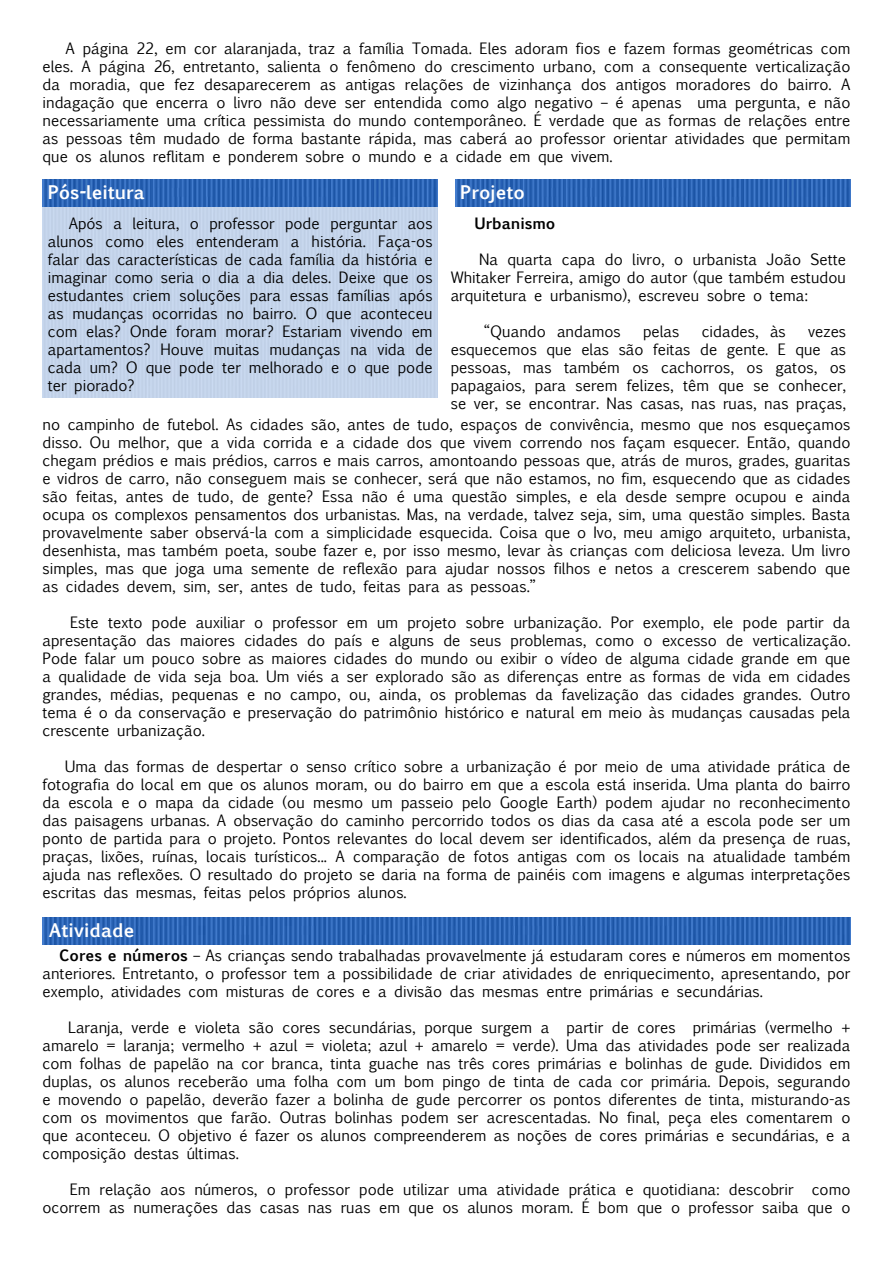
<style>
.page{position:relative;width:893px;height:1263px;background:#fff}
.page>*{position:absolute;margin:0;border:0;box-sizing:border-box;transform-origin:0 0}
.t1{font:700 18px "Euphemia UCAS";color:#fff}
.t2{font:15px/18px "Euphemia UCAS";color:#000;text-align:justify}
.t3{font:700 15px "Euphemia UCAS";color:#000}
.s1{font-weight:700}
</style>
<div class="page">
<img style="left:42px;top:180px;width:396px;height:218px">
<img style="left:455px;top:180px;width:395px;height:27px">
<img style="left:43px;top:917px;width:807px;height:27px">
<p class="t2" style="left:43px;top:39px;width:809px;text-indent:23px">A página 22, em cor alaranjada, traz a família Tomada. Eles adoram fios e fazem formas geométricas com eles. A página 26, entretanto, salienta o fenômeno do crescimento urbano, com a consequente verticalização da moradia, que fez desaparecerem as antigas relações de vizinhança dos antigos moradores do bairro. A indagação que encerra o livro não deve ser entendida como algo negativo – é apenas uma pergunta, e não necessariamente uma crítica pessimista do mundo contemporâneo. É verdade que as formas de relações entre as pessoas têm mudado de forma bastante rápida, mas caberá ao professor orientar atividades que permitam que os alunos reflitam e ponderem sobre o mundo e a cidade em que vivem.</p>
<p class="t1" style="left:48px;top:179px;width:98px">Pós-leitura</p>
<p class="t2" style="left:48px;top:214px;width:386px;text-indent:21px">Após a leitura, o professor pode perguntar aos alunos como eles entenderam a história. Faça-os falar das características de cada família da história e imaginar como seria o dia a dia deles. Deixe que os estudantes criem soluções para essas famílias após as mudanças ocorridas no bairro. O que aconteceu com elas? Onde foram morar? Estariam vivendo em apartamentos? Houve muitas mudanças na vida de cada um? O que pode ter melhorado e o que pode ter piorado?</p>
<p class="t3" style="left:474px;top:212px;width:82px">Urbanismo</p>
<p class="t1" style="left:460px;top:179px;width:66px">Projeto</p>
<p class="t2" style="left:451px;top:250px;width:397px;text-indent:28px">Na quarta capa do livro, o urbanista João Sette Whitaker Ferreira, amigo do autor (que também estudou arquitetura e urbanismo), escreveu sobre o tema:</p>
<p class="t2" style="left:484px;top:322px;width:138px">“Quando andamos</p>
<p class="t2" style="left:643px;top:322px;width:38px">pelas</p>
<p class="t2" style="left:702px;top:322px;width:86px">cidades, às</p>
<p class="t2" style="left:451px;top:322px;width:397px;text-indent:357px">vezes esquecemos que elas são feitas de gente. E que as pessoas, mas também os cachorros, os gatos, os papagaios, para serem felizes, têm que se conhecer, se ver, se encontrar. Nas casas, nas ruas, nas praças,</p>
<p class="t2" style="left:43px;top:416px;width:809px">no campinho de futebol. As cidades são, antes de tudo, espaços de convivência, mesmo que nos esqueçamos disso. Ou melhor, que a vida corrida e a cidade dos que vivem correndo nos façam esquecer. Então, quando chegam prédios e mais prédios, carros e mais carros, amontoando pessoas que, atrás de muros, grades, guaritas e vidros de carro, não conseguem mais se conhecer, será que não estamos, no fim, esquecendo que as cidades são feitas, antes de tudo, de gente? Essa não é uma questão simples, e ela desde sempre ocupou e ainda ocupa os complexos pensamentos dos urbanistas. Mas, na verdade, talvez seja, sim, uma questão simples. Basta provavelmente saber observá-la com a simplicidade esquecida. Coisa que o Ivo, meu amigo arquiteto, urbanista, desenhista, mas também poeta, soube fazer e, por isso mesmo, levar às crianças com deliciosa leveza. Um livro simples, mas que joga uma semente de reflexão para ajudar nossos filhos e netos a crescerem sabendo que as cidades devem, sim, ser, antes de tudo, feitas para as pessoas.”</p>
<p class="t2" style="left:43px;top:614px;width:809px;text-indent:28px">Este texto pode auxiliar o professor em um projeto sobre urbanização. Por exemplo, ele pode partir da apresentação das maiores cidades do país e alguns de seus problemas, como o excesso de verticalização.<br>Pode falar um pouco sobre as maiores cidades do mundo ou exibir o vídeo de alguma cidade grande em que a qualidade de vida seja boa. Um viés a ser explorado são as diferenças entre as formas de vida em cidades grandes, médias, pequenas e no campo, ou, ainda, os problemas da favelização das cidades grandes. Outro tema é o da conservação e preservação do patrimônio histórico e natural em meio às mudanças causadas pela crescente urbanização.</p>
<p class="t2" style="left:43px;top:758px;width:809px;text-indent:22px">Uma das formas de despertar o senso crítico sobre a urbanização é por meio de uma atividade prática de fotografia do local em que os alunos moram, ou do bairro em que a escola está inserida. Uma planta do bairro da escola e o mapa da cidade (ou mesmo um passeio pelo Google Earth) podem ajudar no reconhecimento das paisagens urbanas. A observação do caminho percorrido todos os dias da casa até a escola pode ser um ponto de partida para o projeto. Pontos relevantes do local devem ser identificados, além da presença de ruas, praças, lixões, ruínas, locais turísticos... A comparação de fotos antigas com os locais na atualidade também ajuda nas reflexões. O resultado do projeto se daria na forma de painéis com imagens e algumas interpretações escritas das mesmas, feitas pelos próprios alunos.</p>
<p class="t1" style="left:49px;top:916px;width:87px">Atividade</p>
<p class="t2" style="left:43px;top:946px;width:809px;text-indent:17px"><span class="s1">Cores e números</span> – As crianças sendo trabalhadas provavelmente já estudaram cores e números em momentos anteriores. Entretanto, o professor tem a possibilidade de criar atividades de enriquecimento, apresentando, por exemplo, atividades com misturas de cores e a divisão das mesmas entre primárias e secundárias.</p>
<p class="t2" style="left:43px;top:1018px;width:809px;text-indent:26px">Laranja, verde e violeta são cores secundárias, porque surgem a partir de cores primárias (vermelho + amarelo = laranja; vermelho + azul = violeta; azul + amarelo = verde). Uma das atividades pode ser realizada com folhas de papelão na cor branca, tinta guache nas três cores primárias e bolinhas de gude. Divididos em duplas, os alunos receberão uma folha com um bom pingo de tinta de cada cor primária. Depois, segurando e movendo o papelão, deverão fazer a bolinha de gude percorrer os pontos diferentes de tinta, misturando-as com os movimentos que farão. Outras bolinhas podem ser acrescentadas. No final, peça eles comentarem o que aconteceu. O objetivo é fazer os alunos compreenderem as noções de cores primárias e secundárias, e a composição destas últimas.</p>
<p class="t2" style="left:43px;top:1180px;width:809px;text-align:right">Em relação aos números, o professor pode utilizar uma atividade prática e quotidiana: descobrir como ocorrem as numerações das casas nas ruas em que os alunos moram. É bom que o professor saiba que o</p>
</div>
